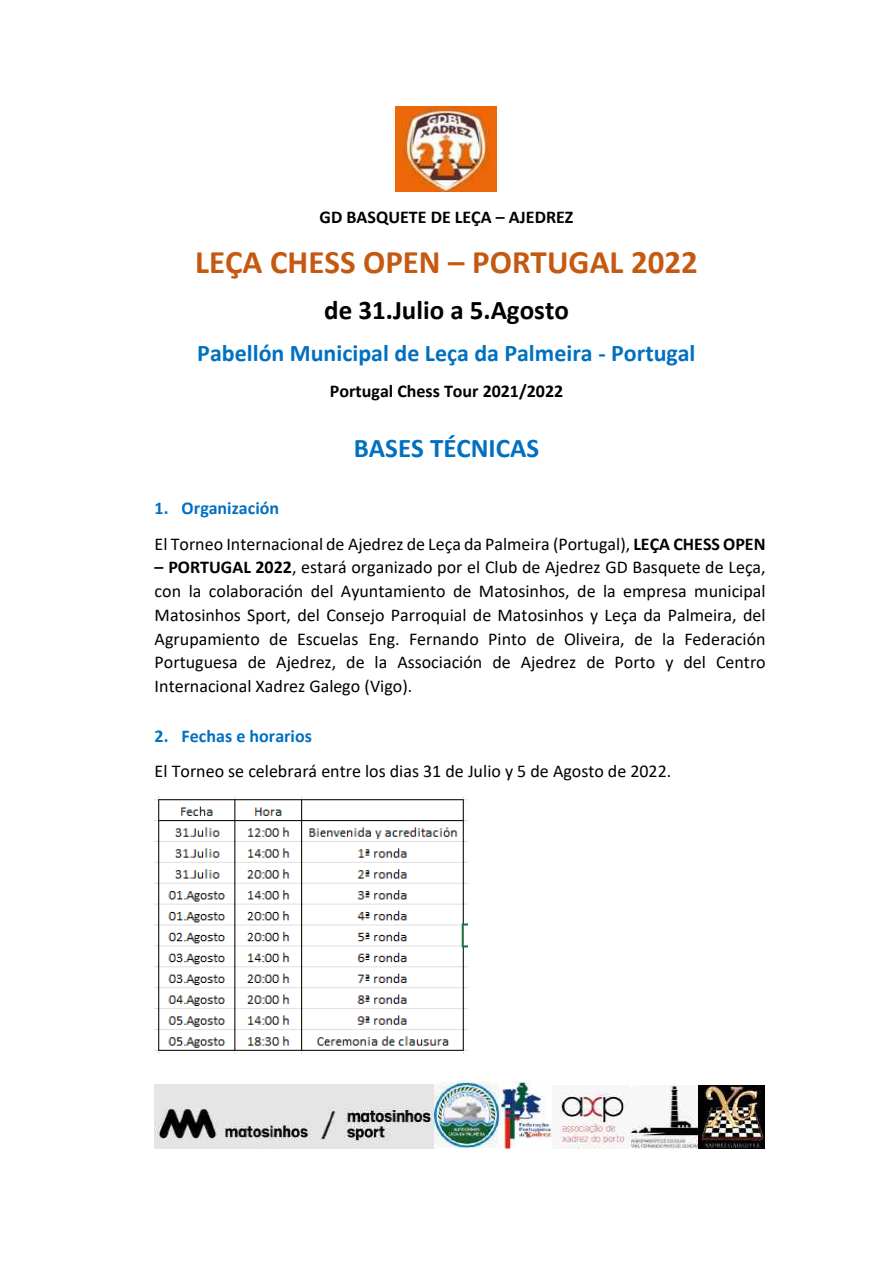
<style>
.page{position:relative;width:893px;height:1263px;background:#fff}
.page>*{position:absolute;margin:0;border:0;box-sizing:border-box;transform-origin:0 0}
.t1{font:700 33px "Calibri";color:#c45911}
.t2{font:700 27px "Calibri";color:#000}
.t3{font:700 27px "Calibri";color:#0070c0}
.t4{font:700 24px "Calibri";color:#0070c0}
.t5{font:18px/23.7px "Calibri";color:#000}
.t6{font:700 18px "Calibri";color:#000}
.t7{font:700 18px "Calibri";color:#0070c0}
.s1{font-weight:700;color:#0070c0}
.s2{font-weight:700}
</style>
<div class="page">
<img style="left:396px;top:106px;width:100px;height:86px">
<img style="left:155px;top:796px;width:312px;height:257px">
<img style="left:155px;top:1085px;width:279px;height:64px">
<img style="left:434px;top:1081px;width:118px;height:68px">
<img style="left:552px;top:1086px;width:212px;height:63px">
<p class="t6" style="left:320px;top:209px;width:255px">GD BASQUETE DE LEÇA – AJEDREZ</p>
<h1 class="t1" style="left:195px;top:248px;width:504px">LEÇA CHESS OPEN – PORTUGAL 2022</h1>
<h2 class="t2" style="left:324px;top:299px;width:246px">de 31.Julio a 5.Agosto</h2>
<h3 class="t4" style="left:197px;top:343px;width:500px">Pabellón Municipal de Leça da Palmeira - Portugal</h3>
<p class="t6" style="left:330px;top:383px;width:235px">Portugal Chess Tour 2021/2022</p>
<h2 class="t3" style="left:354px;top:437px;width:187px">BASES TÉCNICAS</h2>
<p class="t5" style="left:155px;top:492px;width:612px;line-height:35.7px"><span class="s1">1. Organización<br></span>El Torneo Internacional de Ajedrez de Leça da Palmeira (Portugal), <span class="s2">LEÇA CHESS OPEN</span></p>
<p class="t5" style="left:155px;top:557px;width:613px;text-align:justify"><span class="s2">– PORTUGAL 2022</span>, estará organizado por el Club de Ajedrez GD Basquete de Leça, con la colaboración del Ayuntamiento de Matosinhos, de la empresa municipal Matosinhos Sport, del Consejo Parroquial de Matosinhos y Leça da Palmeira, del Agrupamiento de Escuelas Eng. Fernando Pinto de Oliveira, de la Federación Portuguesa de Ajedrez, de la Associación de Ajedrez de Porto y del Centro Internacional Xadrez Galego (Vigo).</p>
<p class="t7" style="left:155px;top:728px;width:159px">2. Fechas e horarios</p>
<p class="t5" style="left:155px;top:761px;width:518px">El Torneo se celebrará entre los dias 31 de Julio y 5 de Agosto de 2022.</p>
</div>
